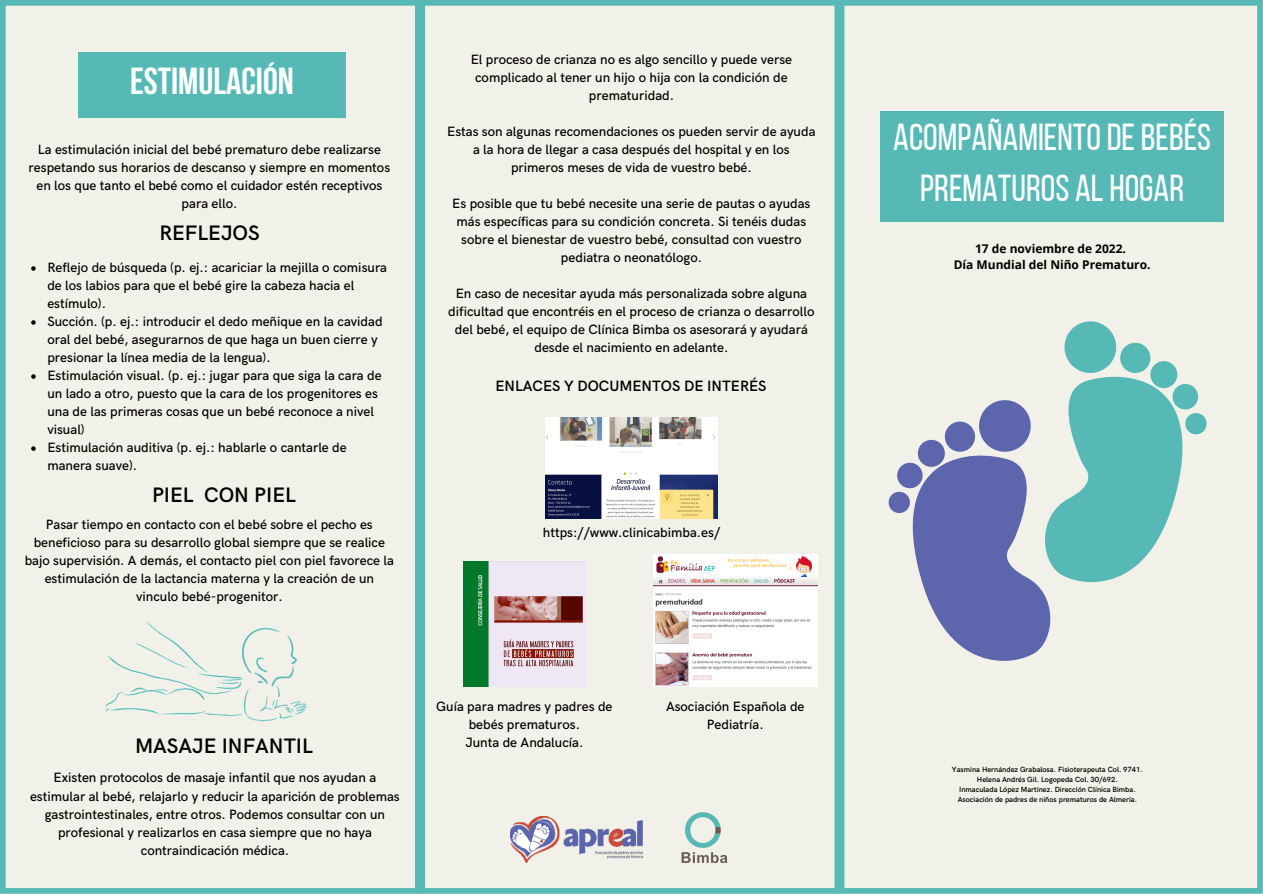
<style>
.page{position:relative;width:1263px;height:894px;background:#fff}
.page>*{position:absolute;margin:0;border:0;box-sizing:border-box;transform-origin:0 0}
.t1{font:37.5px/51.8px "Bebas Neue";color:#fff;text-align:center}
.t2{font:700 37.5px "Bebas Neue";color:#fff}
.t3{font:600 21px "HK Grotesk";color:#000}
.t4{font:600 15px "HK Grotesk";color:#000}
.t5{font:500 13.5px/18px "HK Grotesk";color:#000;text-align:center}
.t6{font:700 12px/16px "Open Sans";color:#000;text-align:center}
.t7{font:600 7.5px/10.1px "HK Grotesk";color:#000;text-align:center}
</style>
<div class="page">
<div style="left:0;top:0;width:419px;height:893px;background:#f1f1e9"></div>
<div style="left:419px;top:0;width:420px;height:893px;background:#f1f1e9"></div>
<img style="left:672px;top:807px;width:64px;height:64px">
<div style="left:839px;top:0;width:424px;height:893px;background:#f1f1e9"></div>
<div style="left:78px;top:52px;width:268px;height:66px;background:#57b9b6"></div>
<svg style="left:889px;top:321px;width:318px;height:357px;background:#afc6d0"></svg>
<div style="left:881px;top:111px;width:343px;height:111px;background:#57b9b6"></div>
<img style="left:464px;top:561px;width:121px;height:125px">
<img style="left:546px;top:417px;width:172px;height:101px">
<img style="left:654px;top:555px;width:163px;height:131px">
<div style="left:106px;top:594px;width:218px;height:165px;background:#f1f1e9"></div>
<img style="left:510px;top:816px;width:133px;height:46px">
<svg style="left:31px;top:266px;width:5px;height:5px"></svg>
<svg style="left:31px;top:320px;width:5px;height:4px"></svg>
<svg style="left:31px;top:374px;width:5px;height:4px"></svg>
<svg style="left:31px;top:446px;width:5px;height:4px"></svg>
<h1 class="t2" style="left:130px;top:66px;width:165px">ESTIMULACIÓN</h1>
<p class="t5" style="left:29px;top:141px;width:363px">La estimulación inicial del bebé prematuro debe realizarse respetando sus horarios de descanso y siempre en momentos en los que tanto el bebé como el cuidador estén receptivos para ello.</p>
<h2 class="t3" style="left:159px;top:221px;width:102px">REFLEJOS</h2>
<p class="t5" style="left:47px;top:259px;width:341px;text-align:left">Reflejo de búsqueda (p. ej.: acariciar la mejilla o comisura de los labios para que el bebé gire la cabeza hacia el estímulo).<br>Succión. (p. ej.: introducir el dedo meñique en la cavidad oral del bebé, asegurarnos de que haga un buen cierre y presionar la línea media de la lengua).<br>Estimulación visual. (p. ej.: jugar para que siga la cara de un lado a otro, puesto que la cara de los progenitores es una de las primeras cosas que un bebé reconoce a nivel visual)<br>Estimulación auditiva (p. ej.: hablarle o cantarle de manera suave).</p>
<h2 class="t3" style="left:152px;top:482px;width:145px">PIEL CON PIEL</h2>
<p class="t5" style="left:471px;top:50px;width:323px">El proceso de crianza no es algo sencillo y puede verse complicado al tener un hijo o hija con la condición de prematuridad.</p>
<p class="t5" style="left:447px;top:122px;width:370px">Estas son algunas recomendaciones os pueden servir de ayuda a la hora de llegar a casa después del hospital y en los primeros meses de vida de vuestro bebé.</p>
<p class="t5" style="left:452px;top:194px;width:360px">Es posible que tu bebé necesite una serie de pautas o ayudas más específicas para su condición concreta. Si tenéis dudas sobre el bienestar de vuestro bebé, consultad con vuestro pediatra o neonatólogo.</p>
<p class="t5" style="left:448px;top:284px;width:368px">En caso de necesitar ayuda más personalizada sobre alguna dificultad que encontréis en el proceso de crianza o desarrollo del bebé, el equipo de Clínica Bimba os asesorará y ayudará desde el nacimiento en adelante.</p>
<p class="t4" style="left:495px;top:377px;width:273px">ENLACES Y DOCUMENTOS DE INTERÉS</p>
<p class="t5" style="left:25px;top:515px;width:371px">Pasar tiempo en contacto con el bebé sobre el pecho es beneficioso para su desarrollo global siempre que se realice bajo supervisión. A demás, el contacto piel con piel favorece la estimulación de la lactancia materna y la creación de un vinculo bebé-progenitor.</p>
<p class="t5" style="left:543px;top:524px;width:179px">https://www.clinicabimba.es/</p>
<h2 class="t3" style="left:135px;top:734px;width:179px">MASAJE INFANTIL</h2>
<p class="t5" style="left:30px;top:769px;width:371px">Existen protocolos de masaje infantil que nos ayudan a estimular al bebé, relajarlo y reducir la aparición de problemas gastrointestinales, entre otros. Podemos consultar con un profesional y realizarlos en casa siempre que no haya contraindicación médica.</p>
<p class="t5" style="left:436px;top:697px;width:178px">Guía para madres y padres de bebés prematuros.<br>Junta de Andalucía.</p>
<p class="t5" style="left:666px;top:697px;width:140px">Asociación Española de<br>Pediatría.</p>
<h1 class="t1" style="left:893px;top:114px;width:320px">ACOMPAÑAMIENTODEBEBÉS<br>PREMATUROS AL HOGAR</h1>
<p class="t6" style="left:954px;top:240px;width:198px">17 de noviembre de 2022.<br>Día Mundial del Niño Prematuro.</p>
<p class="t7" style="left:952px;top:764px;width:192px">Yasmina Hernández Grabalosa. Fisioterapeuta Col. 9741.<br>Helena Andrés Gil. Logopeda Col. 30/692.<br>Inmaculada López Martínez. Dirección Clínica Bimba.<br>Asociación de padres de niños prematuros de Almería.</p>
</div>
